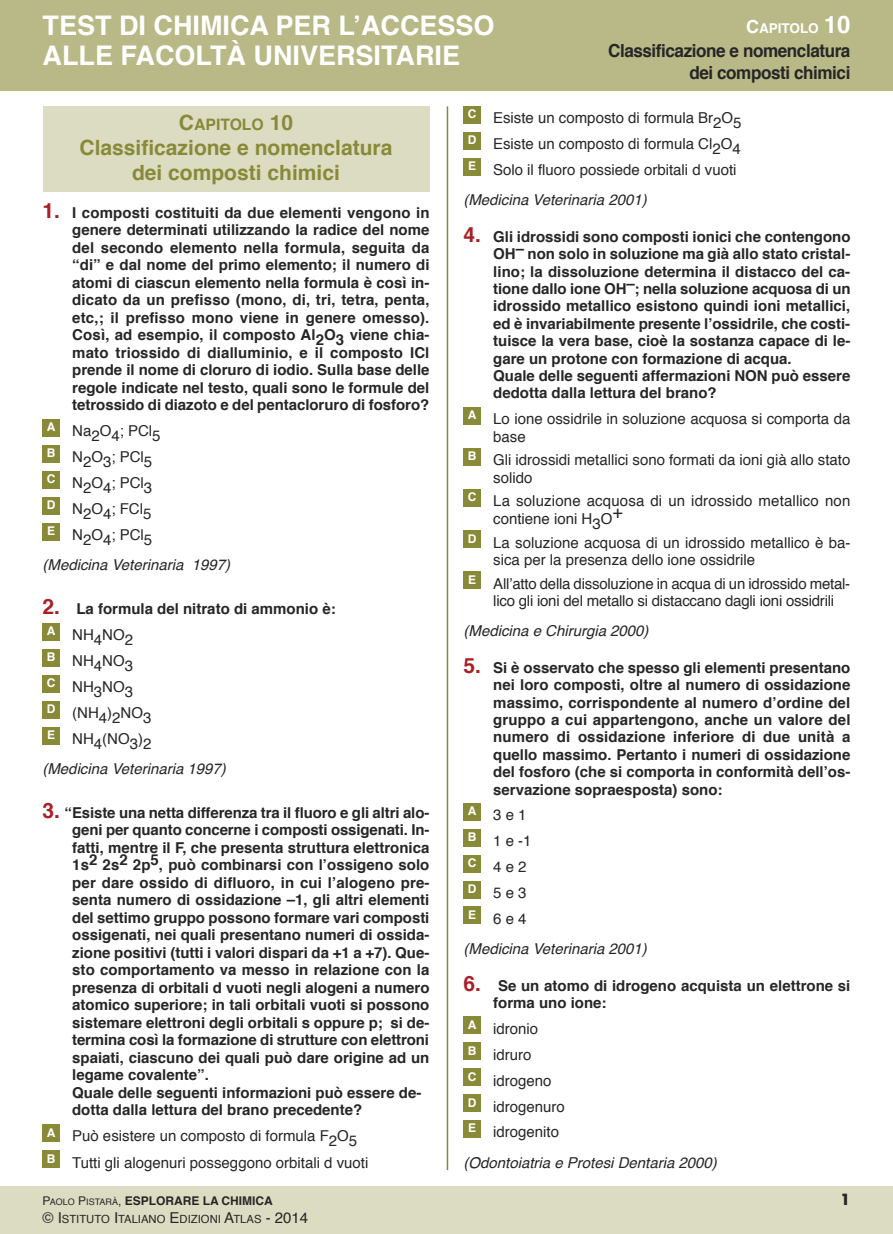
<style>
.page{position:relative;width:893px;height:1234px;background:#fff}
.page>*{position:absolute;margin:0;border:0;box-sizing:border-box;transform-origin:0 0}
.t1{font:700 27px/30px "Helvetica";color:#fff}
.t2{font:700 21px/25.2px "Helvetica";color:#898a38;text-align:center}
.t3{font:700 18px/21.6px "Helvetica";letter-spacing:-.025em;color:#272627;text-align:right;scale:.95 1}
.t4{font:700 15.75px "Helvetica";color:#898a38}
.t5{font:700 15px/17.5px "Helvetica";color:#272627}
.t6{font:15px/26px "Helvetica";color:#272627}
.t7{font:italic 15px "Helvetica";color:#272627}
.t8{font:700 15px "Futura";color:#272627}
.t9{font:700 13.5px "Helvetica";color:#fff}
.t10{font:700 12px "Helvetica";color:#272627}
.t11{font:700 12px/25.8px "Helvetica";color:#fff;text-align:justify}
.t12{font:11.25px "Helvetica";color:#272627}
.s1{font-size:18px}
.s2{font-size:24px}
.s3{font-size:21px}
.s4{font-size:21px;color:#a91f26}
.s5{font-weight:700;font-size:21px;color:#a91f26}
.s6{font-weight:700}
.s7{font-weight:400}
.s8{font-weight:400;font-size:9px}
.s9{font-size:15px}
</style>
<div class="page">
<div style="left:43px;top:106px;width:386px;height:85px;background:#dcdcc3"></div>
<div style="left:43px;top:419px;width:17px;height:17px;background:#898a38"></div>
<div style="left:43px;top:445px;width:17px;height:17px;background:#898a38"></div>
<div style="left:43px;top:471px;width:17px;height:17px;background:#898a38"></div>
<div style="left:43px;top:497px;width:17px;height:17px;background:#898a38"></div>
<div style="left:43px;top:523px;width:17px;height:17px;background:#898a38"></div>
<div style="left:43px;top:623px;width:17px;height:17px;background:#898a38"></div>
<div style="left:43px;top:649px;width:17px;height:17px;background:#898a38"></div>
<div style="left:43px;top:675px;width:17px;height:17px;background:#898a38"></div>
<div style="left:43px;top:701px;width:17px;height:17px;background:#898a38"></div>
<div style="left:43px;top:727px;width:17px;height:17px;background:#898a38"></div>
<div style="left:43px;top:1124px;width:17px;height:17px;background:#898a38"></div>
<div style="left:43px;top:1150px;width:17px;height:17px;background:#898a38"></div>
<div style="left:463px;top:106px;width:17px;height:17px;background:#898a38"></div>
<div style="left:463px;top:132px;width:17px;height:17px;background:#898a38"></div>
<div style="left:463px;top:158px;width:17px;height:17px;background:#898a38"></div>
<div style="left:463px;top:407px;width:17px;height:17px;background:#898a38"></div>
<div style="left:463px;top:448px;width:17px;height:17px;background:#898a38"></div>
<div style="left:463px;top:489px;width:17px;height:17px;background:#898a38"></div>
<div style="left:463px;top:530px;width:17px;height:17px;background:#898a38"></div>
<div style="left:463px;top:571px;width:17px;height:17px;background:#898a38"></div>
<div style="left:463px;top:803px;width:17px;height:17px;background:#898a38"></div>
<div style="left:463px;top:829px;width:17px;height:17px;background:#898a38"></div>
<div style="left:463px;top:855px;width:17px;height:17px;background:#898a38"></div>
<div style="left:463px;top:880px;width:17px;height:17px;background:#898a38"></div>
<div style="left:463px;top:906px;width:17px;height:17px;background:#898a38"></div>
<div style="left:463px;top:1016px;width:17px;height:17px;background:#898a38"></div>
<div style="left:463px;top:1042px;width:17px;height:17px;background:#898a38"></div>
<div style="left:463px;top:1068px;width:17px;height:17px;background:#898a38"></div>
<div style="left:463px;top:1094px;width:17px;height:17px;background:#898a38"></div>
<div style="left:463px;top:1120px;width:17px;height:17px;background:#898a38"></div>
<div style="left:0;top:0;width:893px;height:91px;background:#b8b987"></div>
<div style="left:0;top:1186px;width:893px;height:47px;background:#dcdcc3"></div>
<hr style="left:447px;top:106px;width:1px;height:1063px;background:#898a38">
<h1 class="t1" style="left:43px;top:13px;width:454px">test Di chimica per l’accesso alle Facoltà UNiVersitarie</h1>
<p class="t9" style="left:746px;top:23px;width:106px"><span class="s1">c</span>apitolo <span class="s2">10</span></p>
<p class="t3" style="left:608px;top:42px;width:257px">classificazione e nomenclatura dei composti chimici</p>
<p class="t4" style="left:179px;top:118px;width:116px"><span class="s3">c</span>apitolo <span class="s3">10</span></p>
<h2 class="t2" style="left:80px;top:137px;width:314px">classificazione e nomenclatura dei composti chimici</h2>
<p class="t5" style="left:72px;top:205px;width:359px;text-align:justify;text-indent:-30px"><span class="s4">1.</span> i composti costituiti da due elementi vengono in genere determinati utilizzando la radice del nome del secondo elemento nella formula, seguita da “di” e dal nome del primo elemento; il numero di atomi di ciascun elemento nella formula è così in&shy;dicato da un prefisso (mono, di, tri, tetra, penta, etc,; il prefisso mono viene in genere omesso). così, ad esempio, il composto al2o3 viene chia&shy;mato triossido di dialluminio, e il composto icl prende il nome di cloruro di iodio. sulla base delle regole indicate nel testo, quali sono le formule del tetrossido di diazoto e del pentacloruro di fosforo?</p>
<p class="t6" style="left:72px;top:419px;width:90px">na2o4; PCl5 n2o3; PCl5 n2o4; PCl3 n2o4; FCl5 n2o4; PCl5</p>
<p class="t7" style="left:43px;top:558px;width:189px">(Medicina Veterinaria 1997)</p>
<p class="t6" style="left:72px;top:597px;width:265px;text-indent:-30px"><span class="s5">2.</span> <span class="s6">la formula del nitrato di ammonio è: </span>nH4no2<br>nH4no3<br>nH3no3<br>(nH4)2no3<br>nH4(no3)2</p>
<p class="t7" style="left:42px;top:762px;width:185px">(Medicina Veterinaria 1997)</p>
<p class="t5" style="left:72px;top:804px;width:359px;text-indent:-30px"><span class="s4">3.</span> “esiste una netta differenza tra il fluoro e gli altri alo&shy;geni per quanto concerne i composti ossigenati. in&shy;fatti, mentre il F, che presenta struttura elettronica 1s2 2s2 2p5, può combinarsi con l’ossigeno solo per dare ossido di difluoro, in cui l’alogeno pre&shy;senta numero di ossidazione –1, gli altri elementi del settimo gruppo possono formare vari composti ossigenati, nei quali presentano numeri di ossida&shy;zione positivi (tutti i valori dispari da +1 a +7). Que&shy;sto comportamento va messo in relazione con la presenza di orbitali d vuoti negli alogeni a numero atomico superiore; in tali orbitali vuoti si possono sistemare elettroni degli orbitali s oppure p; si de&shy;termina così la formazione di strutture con elettroni spaiati, ciascuno dei quali può dare origine ad un legame covalente”.<br>Quale delle seguenti informazioni può essere de&shy;dotta dalla lettura del brano precedente?</p>
<p class="t6" style="left:72px;top:1124px;width:298px">Può esistere un composto di formula F2o5 tutti gli alogenuri posseggono orbitali d vuoti</p>
<p class="t11" style="left:47px;top:415px;width:10px">a B c D e</p>
<p class="t11" style="left:47px;top:618px;width:10px">a B c D e</p>
<p class="t11" style="left:47px;top:1119px;width:10px">a<br>B</p>
<p class="t10" style="left:43px;top:1195px;width:232px"><span class="s7">P</span><span class="s8">aolo</span> <span class="s7">P</span><span class="s8">istarà</span><span class="s7">,</span> esplorare la chimica</p>
<p class="t12" style="left:43px;top:1214px;width:267px"><span class="s9">© i</span>stituto <span class="s9">i</span>taliano <span class="s9">E</span>dizioni <span class="s9">a</span>tlas <span class="s9">- 2014</span></p>
<p class="t11" style="left:468px;top:102px;width:10px">c D e</p>
<p class="t6" style="left:493px;top:106px;width:250px;text-align:justify">Esiste un composto di formula Br2o5<br>Esiste un composto di formula Cl2o4 solo il fluoro possiede orbitali d vuoti</p>
<p class="t7" style="left:463px;top:194px;width:185px">(Medicina Veterinaria 2001)</p>
<p class="t5" style="left:493px;top:229px;width:359px;text-indent:-30px"><span class="s4">4.</span> Gli idrossidi sono composti ionici che contengono oh– non solo in soluzione ma già allo stato cristal&shy;lino; la dissoluzione determina il distacco del ca&shy;tione dallo ione oh–; nella soluzione acquosa di un idrossido metallico esistono quindi ioni metallici, ed è invariabilmente presente l’ossidrile, che costi&shy;tuisce la vera base, cioè la sostanza capace di le&shy;gare un protone con formazione di acqua.<br>Quale delle seguenti affermazioni NoN può essere dedotta dalla lettura del brano?</p>
<p class="t6" style="left:493px;top:411px;width:359px;line-height:17.4px">lo ione ossidrile in soluzione acquosa si comporta da base</p>
<p class="t6" style="left:493px;top:452px;width:359px;line-height:17.4px">Gli idrossidi metallici sono formati da ioni già allo stato solido</p>
<p class="t6" style="left:493px;top:493px;width:359px;line-height:17.4px">la soluzione acquosa di un idrossido metallico non contiene ioni H3o<sup>+</sup></p>
<p class="t6" style="left:493px;top:534px;width:359px;line-height:17.4px">la soluzione acquosa di un idrossido metallico è ba&shy;sica per la presenza dello ione ossidrile</p>
<p class="t6" style="left:493px;top:576px;width:359px;line-height:17.4px">all’atto della dissoluzione in acqua di un idrossido metal&shy;lico gli ioni del metallo si distaccano dagli ioni ossidrili</p>
<p class="t7" style="left:463px;top:624px;width:187px">(Medicina e Chirurgia 2000)</p>
<p class="t5" style="left:493px;top:660px;width:359px;text-align:justify;text-indent:-30px"><span class="s4">5.</span> si è osservato che spesso gli elementi presentano nei loro composti, oltre al numero di ossidazione massimo, corrispondente al numero d’ordine del gruppo a cui appartengono, anche un valore del numero di ossidazione inferiore di due unità a quello massimo. pertanto i numeri di ossidazione del fosforo (che si comporta in conformità dell’os&shy;servazione sopraesposta) sono:</p>
<p class="t6" style="left:493px;top:803px;width:40px">3 e 1<br>1 e -1<br>4 e 2<br>5 e 3<br>6 e 4</p>
<p class="t7" style="left:463px;top:942px;width:185px">(Medicina Veterinaria 2001)</p>
<p class="t5" style="left:493px;top:977px;width:359px;text-indent:-30px"><span class="s4">6.</span> se un atomo di idrogeno acquista un elettrone si forma uno ione:</p>
<p class="t6" style="left:493px;top:1016px;width:73px">idronio idruro idrogeno idrogenuro idrogenito</p>
<p class="t7" style="left:463px;top:1155px;width:255px">(Odontoiatria e Protesi Dentaria 2000)</p>
<p class="t11" style="left:468px;top:403px;width:10px">a</p>
<p class="t11" style="left:468px;top:444px;width:10px">B</p>
<p class="t11" style="left:468px;top:485px;width:10px">c</p>
<p class="t11" style="left:468px;top:526px;width:10px">D</p>
<p class="t11" style="left:468px;top:567px;width:10px">e</p>
<p class="t11" style="left:468px;top:799px;width:10px">a B c D e</p>
<p class="t11" style="left:468px;top:1012px;width:10px">a B c D e</p>
<p class="t8" style="left:840px;top:1192px;width:12px">1</p>
</div>
